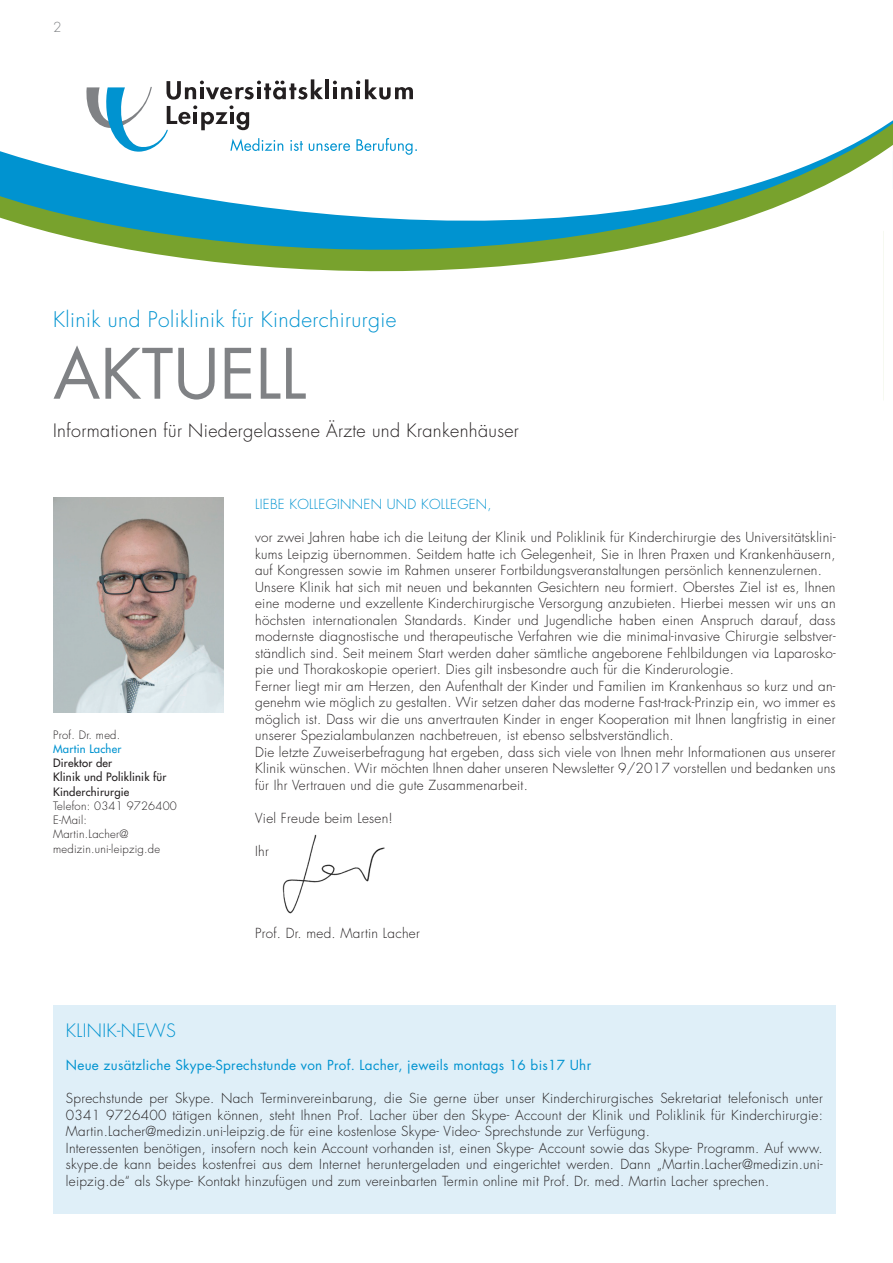
<style>
.page{position:relative;width:893px;height:1263px;background:#fff}
.page>*{position:absolute;margin:0;border:0;box-sizing:border-box;transform-origin:0 0}
.t1{font:67.5px "Futura Std";color:#808285}
.t2{font:300 21px "Futura Std";letter-spacing:.02em;color:#0093d0}
.t3{font:300 18px "Futura Std";letter-spacing:.02em;color:#231f20}
.t4{font:300 18px "Futura Std";letter-spacing:.02em;color:#0093d0}
.t5{font:300 13.5px/16.5px "Futura Std";letter-spacing:.02em;color:#231f20}
.t6{font:13.5px "Futura Std";letter-spacing:.02em;color:#0093d0}
.t7{font:300 13.5px "Futura Std";letter-spacing:.02em;color:#0093d0}
.t8{font:300 13.5px "Futura Std";color:#808285}
.t9{font:300 11.25px/14.2px "Futura Std";letter-spacing:.02em;color:#231f20}
.t10{font:500 11.25px/14.2px "Futura Std";letter-spacing:.02em;color:#231f20}
.t11{font:500 11.25px "Futura Std";letter-spacing:.02em;color:#0093d0}
</style>
<div class="page">
<svg style="left:86px;top:79px;width:327px;height:35px"></svg>
<svg style="left:91px;top:114px;width:783px;height:21px"></svg>
<svg style="left:0;top:135px;width:874px;height:137px"></svg>
<svg style="left:874px;top:120px;width:19px;height:280px"></svg>
<div style="left:53px;top:1005px;width:783px;height:209px;background:#dfeff8"></div>
<img style="left:53px;top:497px;width:170px;height:215px">
<img style="left:282px;top:834px;width:103px;height:80px">
<p class="t8" style="left:53px;top:19px;width:10px">2</p>
<h2 class="t2" style="left:53px;top:306px;width:345px">Klinik und Poliklinik für Kinderchirurgie</h2>
<h1 class="t1" style="left:53px;top:331px;width:255px">AKTUELL</h1>
<h3 class="t3" style="left:53px;top:420px;width:467px">Informationen für Niedergelassene Ärzte und Krankenhäuser</h3>
<p class="t9" style="left:53px;top:728px;width:69px">Prof. Dr. med.</p>
<p class="t11" style="left:53px;top:742px;width:70px">Martin Lacher</p>
<p class="t10" style="left:53px;top:756px;width:115px">Direktor der<br>Klinik und Poliklinik für<br>Kinderchirurgie</p>
<p class="t9" style="left:53px;top:799px;width:125px">Telefon: 0341 9726400<br>E-Mail:<br>Martin.Lacher@ medizin.uni-leipzig.de</p>
<p class="t7" style="left:255px;top:496px;width:238px">LIEBE KOLLEGINNEN UND KOLLEGEN,</p>
<p class="t5" style="left:255px;top:530px;width:582px">vor zwei Jahren habe ich die Leitung der Klinik und Poliklinik für Kinderchirurgie des Universitätsklini&shy;kums Leipzig übernommen. Seitdem hatte ich Gelegenheit, Sie in Ihren Praxen und Krankenhäusern, auf Kongressen sowie im Rahmen unserer Fortbildungsveranstaltungen persönlich kennenzulernen.<br>Unsere Klinik hat sich mit neuen und bekannten Gesichtern neu formiert. Oberstes Ziel ist es, Ihnen eine moderne und exzellente Kinderchirurgische Versorgung anzubieten. Hierbei messen wir uns an höchsten internationalen Standards. Kinder und Jugendliche haben einen Anspruch darauf, dass modernste diagnostische und therapeutische Verfahren wie die minimal-invasive Chirurgie selbstver&shy;ständlich sind. Seit meinem Start werden daher sämtliche angeborene Fehlbildungen via Laparosko&shy;pie und Thorakoskopie operiert. Dies gilt insbesondre auch für die Kinderurologie.<br>Ferner liegt mir am Herzen, den Aufenthalt der Kinder und Familien im Krankenhaus so kurz und an&shy;genehm wie möglich zu gestalten. Wir setzen daher das moderne Fast-track-Prinzip ein, wo immer es möglich ist. Dass wir die uns anvertrauten Kinder in enger Kooperation mit Ihnen langfristig in einer unserer Spezialambulanzen nachbetreuen, ist ebenso selbstverständlich.<br>Die letzte Zuweiserbefragung hat ergeben, dass sich viele von Ihnen mehr Informationen aus unserer Klinik wünschen. Wir möchten Ihnen daher unseren Newsletter 9/2017 vorstellen und bedanken uns für Ihr Vertrauen und die gute Zusammenarbeit.</p>
<p class="t5" style="left:255px;top:810px;width:139px">Viel Freude beim Lesen!</p>
<p class="t5" style="left:255px;top:843px;width:15px">Ihr</p>
<p class="t5" style="left:255px;top:925px;width:166px">Prof. Dr. med. Martin Lacher</p>
<h3 class="t4" style="left:66px;top:1020px;width:112px">KLINIK-NEWS</h3>
<p class="t6" style="left:66px;top:1057px;width:527px">Neue zusätzliche Skype-Sprechstunde von Prof. Lacher, jeweils montags 16 bis17 Uhr</p>
<p class="t5" style="left:66px;top:1091px;width:758px">Sprechstunde per Skype. Nach Terminvereinbarung, die Sie gerne über unser Kinderchirurgisches Sekretariat telefonisch unter 0341 9726400 tätigen können, steht Ihnen Prof. Lacher über den Skype- Account der Klinik und Poliklinik für Kinderchirurgie:<br>Martin.Lacher@medizin.uni-leipzig.de für eine kostenlose Skype- Video- Sprechstunde zur Verfügung.<br>Interessenten benötigen, insofern noch kein Account vorhanden ist, einen Skype- Account sowie das Skype- Programm. Auf www. skype.de kann beides kostenfrei aus dem Internet heruntergeladen und eingerichtet werden. Dann „Martin.Lacher@medizin.uni&shy;leipzig.de“ als Skype- Kontakt hinzufügen und zum vereinbarten Termin online mit Prof. Dr. med. Martin Lacher sprechen.</p>
</div>
